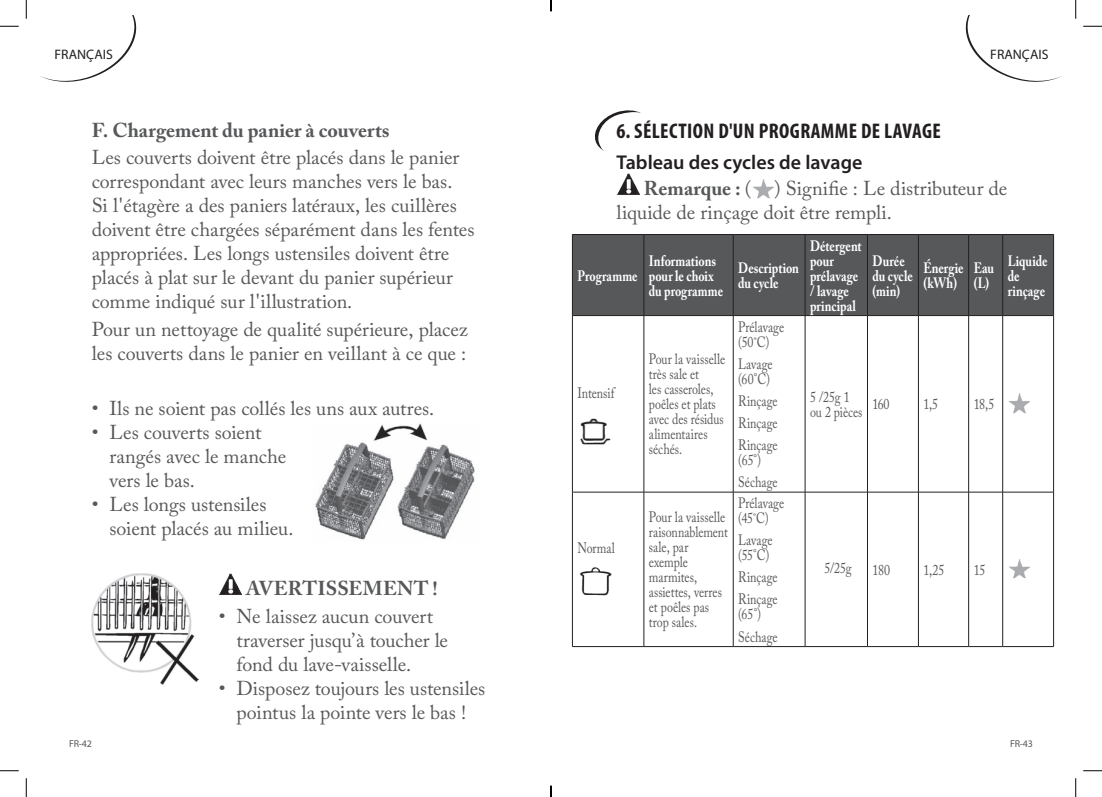
<style>
.page{position:relative;width:1102px;height:797px;background:#fff}
.page>*{position:absolute;margin:0;border:0;box-sizing:border-box;transform-origin:0 0}
.t1{font:700 condensed 21.25px "Myriad Pro";letter-spacing:.02em;color:#231f20}
.t2{font:20px/24px "Adobe Caslon Pro";letter-spacing:-.005em;color:#57585a}
.t3{font:700 20px "Adobe Caslon Pro";color:#57585a}
.t4{font:600 20px "Myriad Pro";color:#231f20}
.t5{font:15px/15px "Adobe Caslon Pro";color:#57585a;scale:.8 1}
.t6{font:700 15px/15px "Adobe Caslon Pro";color:#fff;scale:.8 1}
.t7{font:13.75px "Myriad Pro";color:#231f20}
.t8{font:10px "Myriad Pro";letter-spacing:-.025em;color:#57585a}
.s1{font-weight:700}
</style>
<div class="page">
<svg style="left:965px;top:16px;width:97px;height:66px"></svg>
<svg style="left:40px;top:16px;width:97px;height:66px"></svg>
<img style="left:315px;top:423px;width:160px;height:117px">
<img style="left:219px;top:573px;width:23px;height:22px">
<img style="left:92px;top:574px;width:106px;height:111px">
<div style="left:573px;top:235px;width:480px;height:80px;background:#57585a"></div>
<hr style="left:572px;top:234px;width:71px;height:1px;background:#231f20">
<hr style="left:572px;top:235px;width:1px;height:80px;background:#231f20">
<hr style="left:643px;top:234px;width:90px;height:1px;background:#231f20">
<hr style="left:643px;top:235px;width:1px;height:80px;background:#231f20">
<hr style="left:733px;top:234px;width:72px;height:1px;background:#231f20">
<hr style="left:733px;top:235px;width:1px;height:80px;background:#231f20">
<hr style="left:805px;top:234px;width:62px;height:1px;background:#231f20">
<hr style="left:804px;top:235px;width:1px;height:80px;background:#231f20">
<hr style="left:867px;top:234px;width:51px;height:1px;background:#231f20">
<hr style="left:867px;top:235px;width:1px;height:80px;background:#231f20">
<hr style="left:918px;top:234px;width:50px;height:1px;background:#231f20">
<hr style="left:918px;top:235px;width:1px;height:80px;background:#231f20">
<hr style="left:968px;top:234px;width:34px;height:1px;background:#231f20">
<hr style="left:968px;top:235px;width:1px;height:80px;background:#231f20">
<hr style="left:1002px;top:234px;width:51px;height:1px;background:#231f20">
<hr style="left:1002px;top:235px;width:1px;height:80px;background:#231f20">
<hr style="left:1053px;top:235px;width:1px;height:80px;background:#231f20">
<hr style="left:572px;top:315px;width:71px;height:1px;background:#231f20">
<hr style="left:572px;top:316px;width:1px;height:176px;background:#231f20">
<hr style="left:643px;top:315px;width:90px;height:1px;background:#231f20">
<hr style="left:643px;top:316px;width:1px;height:176px;background:#231f20">
<hr style="left:733px;top:315px;width:72px;height:1px;background:#231f20">
<hr style="left:733px;top:316px;width:1px;height:176px;background:#231f20">
<hr style="left:805px;top:315px;width:62px;height:1px;background:#231f20">
<hr style="left:804px;top:316px;width:1px;height:176px;background:#231f20">
<hr style="left:867px;top:315px;width:51px;height:1px;background:#231f20">
<hr style="left:867px;top:316px;width:1px;height:176px;background:#231f20">
<hr style="left:918px;top:315px;width:50px;height:1px;background:#231f20">
<hr style="left:918px;top:316px;width:1px;height:176px;background:#231f20">
<hr style="left:968px;top:315px;width:34px;height:1px;background:#231f20">
<hr style="left:968px;top:316px;width:1px;height:176px;background:#231f20">
<hr style="left:1002px;top:315px;width:51px;height:1px;background:#231f20">
<hr style="left:1002px;top:316px;width:1px;height:176px;background:#231f20">
<hr style="left:1053px;top:316px;width:1px;height:176px;background:#231f20">
<hr style="left:572px;top:492px;width:71px;height:1px;background:#231f20">
<hr style="left:572px;top:492px;width:1px;height:154px;background:#231f20">
<hr style="left:643px;top:492px;width:90px;height:1px;background:#231f20">
<hr style="left:643px;top:492px;width:1px;height:154px;background:#231f20">
<hr style="left:733px;top:492px;width:72px;height:1px;background:#231f20">
<hr style="left:733px;top:492px;width:1px;height:154px;background:#231f20">
<hr style="left:805px;top:492px;width:62px;height:1px;background:#231f20">
<hr style="left:804px;top:492px;width:1px;height:154px;background:#231f20">
<hr style="left:867px;top:492px;width:51px;height:1px;background:#231f20">
<hr style="left:867px;top:492px;width:1px;height:154px;background:#231f20">
<hr style="left:918px;top:492px;width:50px;height:1px;background:#231f20">
<hr style="left:918px;top:492px;width:1px;height:154px;background:#231f20">
<hr style="left:968px;top:492px;width:34px;height:1px;background:#231f20">
<hr style="left:968px;top:492px;width:1px;height:154px;background:#231f20">
<hr style="left:1002px;top:492px;width:51px;height:1px;background:#231f20">
<hr style="left:1002px;top:492px;width:1px;height:154px;background:#231f20">
<hr style="left:1053px;top:492px;width:1px;height:154px;background:#231f20">
<hr style="left:572px;top:646px;width:71px;height:1px;background:#231f20">
<hr style="left:643px;top:646px;width:90px;height:1px;background:#231f20">
<hr style="left:733px;top:646px;width:72px;height:1px;background:#231f20">
<hr style="left:805px;top:646px;width:62px;height:1px;background:#231f20">
<hr style="left:867px;top:646px;width:51px;height:1px;background:#231f20">
<hr style="left:918px;top:646px;width:50px;height:1px;background:#231f20">
<hr style="left:968px;top:646px;width:34px;height:1px;background:#231f20">
<hr style="left:1002px;top:646px;width:51px;height:1px;background:#231f20">
<img style="left:580px;top:418px;width:31px;height:27px">
<img style="left:1008px;top:393px;width:22px;height:21px">
<img style="left:580px;top:567px;width:32px;height:29px">
<img style="left:1008px;top:559px;width:22px;height:20px">
<img style="left:617px;top:173px;width:23px;height:22px">
<img style="left:752px;top:179px;width:22px;height:20px">
<svg style="left:594px;top:110px;width:47px;height:41px"></svg>
<svg style="left:0;top:25px;width:19px;height:2px"></svg>
<svg style="left:1083px;top:25px;width:18px;height:2px"></svg>
<svg style="left:0;top:770px;width:19px;height:1px"></svg>
<svg style="left:1083px;top:770px;width:18px;height:1px"></svg>
<svg style="left:25px;top:0;width:2px;height:19px"></svg>
<svg style="left:25px;top:778px;width:2px;height:19px"></svg>
<svg style="left:1075px;top:0;width:1px;height:19px"></svg>
<svg style="left:1075px;top:778px;width:1px;height:19px"></svg>
<svg style="left:550px;top:785px;width:1px;height:12px"></svg>
<p class="t7" style="left:55px;top:46px;width:60px">FRANÇAIS</p>
<p class="t7" style="left:990px;top:46px;width:60px">FRANÇAIS</p>
<p class="t3" style="left:92px;top:118px;width:299px">F. Chargement du panier à couverts</p>
<p class="t2" style="left:92px;top:145px;width:384px">Les couverts doivent être placés dans le panier correspondant avec leurs manches vers le bas.<br>Si l'étagère a des paniers latéraux, les cuillères doivent être chargées séparément dans les fentes appropriées. Les longs ustensiles doivent être placés à plat sur le devant du panier supérieur comme indiqué sur l'illustration.</p>
<p class="t2" style="left:92px;top:317px;width:377px">Pour un nettoyage de qualité supérieure, placez les couverts dans le panier en veillant à ce que :</p>
<p class="t2" style="left:92px;top:396px;width:344px">• Ils ne soient pas collés les uns aux autres.</p>
<p class="t2" style="left:110px;top:420px;width:178px;text-indent:-18px">• Les couverts soient rangés avec le manche vers le bas.</p>
<p class="t2" style="left:110px;top:492px;width:185px;text-indent:-18px">• Les longs ustensiles soient placés au milieu.</p>
<p class="t3" style="left:246px;top:576px;width:193px">AVERTISSEMENT !</p>
<p class="t2" style="left:236px;top:604px;width:213px;text-indent:-18px">• Ne laissez aucun couvert traverser jusqu’à toucher le fond du lave-vaisselle.</p>
<p class="t2" style="left:219px;top:676px;width:268px;text-align:center">• Disposez toujours les ustensiles pointus la pointe vers le bas !</p>
<p class="t1" style="left:616px;top:117px;width:326px">6. SÉLECTION D'UN PROGRAMME DE LAVAGE</p>
<p class="t4" style="left:616px;top:150px;width:247px">Tableau des cycles de lavage</p>
<p class="t2" style="left:616px;top:176px;width:392px;text-indent:27px"><span class="s1">Remarque :</span> ( ) Signifie : Le distributeur de liquide de rinçage doit être rempli.</p>
<p class="t6" style="left:577px;top:268px;width:77px">Programme</p>
<p class="t5" style="left:577px;top:385px;width:48px">Intensif</p>
<p class="t5" style="left:577px;top:540px;width:48px">Normal</p>
<p class="t6" style="left:648px;top:253px;width:94px">Informations pour le choix du programme</p>
<p class="t6" style="left:738px;top:260px;width:78px">Description du cycle</p>
<p class="t5" style="left:648px;top:351px;width:97px">Pour la vaisselle très sale et<br>les casseroles, poêles et plats avec des résidus alimentaires séchés.</p>
<p class="t5" style="left:648px;top:509px;width:100px">Pour la vaisselle raisonnablement sale, par exemple marmites, assiettes, verres et poêles pas trop sales.</p>
<p class="t5" style="left:738px;top:319px;width:59px">Prélavage (50˚C)</p>
<p class="t5" style="left:738px;top:356px;width:45px">Lavage (60°C)</p>
<p class="t5" style="left:738px;top:389px;width:51px;line-height:22.1px;text-align:justify">Rinçage Rinçage Rinçage</p>
<p class="t5" style="left:738px;top:449px;width:51px;line-height:22.1px">(65°)<br>Séchage</p>
<p class="t5" style="left:738px;top:495px;width:59px">Prélavage (45˚C)</p>
<p class="t5" style="left:738px;top:532px;width:45px">Lavage (55°C)</p>
<p class="t5" style="left:738px;top:566px;width:51px;line-height:22.1px">Rinçage<br>Rinçage</p>
<p class="t5" style="left:738px;top:603px;width:51px;line-height:22.1px">(65°)<br>Séchage</p>
<p class="t6" style="left:810px;top:238px;width:66px">Détergent pour prélavage / lavage principal</p>
<p class="t6" style="left:872px;top:253px;width:52px">Durée du cycle (min)</p>
<p class="t6" style="left:923px;top:260px;width:52px">Énergie (kWh)</p>
<p class="t6" style="left:973px;top:260px;width:27px">Eau (L)</p>
<p class="t6" style="left:1007px;top:253px;width:51px">Liquide de rinçage</p>
<p class="t5" style="left:810px;top:389px;width:67px">5 /25g 1 ou 2 pièces</p>
<p class="t5" style="left:872px;top:396px;width:23px">160</p>
<p class="t5" style="left:923px;top:396px;width:20px">1,5</p>
<p class="t5" style="left:973px;top:396px;width:27px">18,5</p>
<p class="t5" style="left:824px;top:560px;width:35px">5/25g</p>
<p class="t5" style="left:872px;top:562px;width:24px">180</p>
<p class="t5" style="left:923px;top:562px;width:28px">1,25</p>
<p class="t5" style="left:973px;top:562px;width:16px">15</p>
<p class="t8" style="left:69px;top:737px;width:24px">FR-42</p>
<p class="t8" style="left:1010px;top:737px;width:24px">FR-43</p>
</div>
